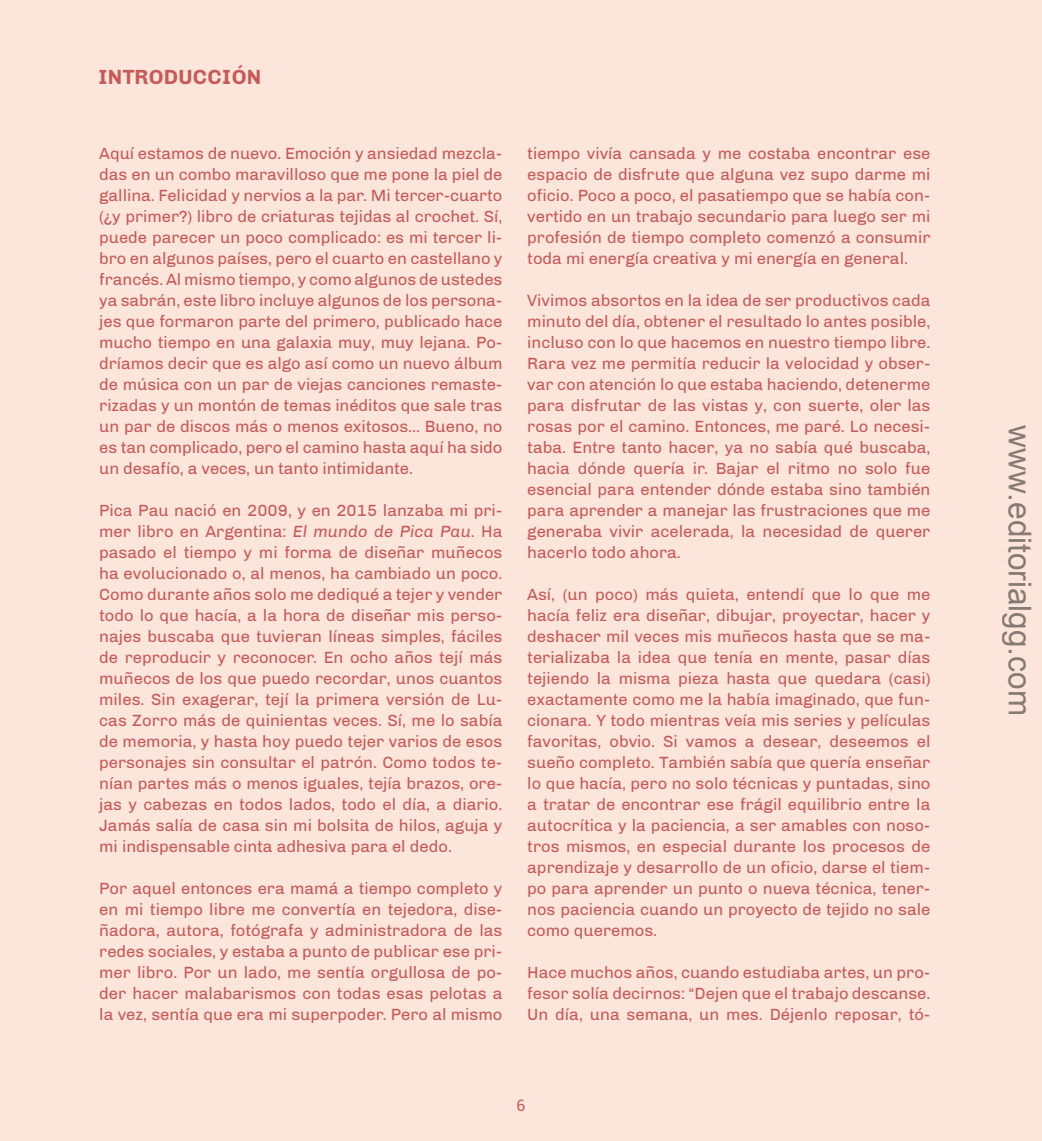
<style>
.page{position:relative;width:1042px;height:1141px;background:#fce5db}
.page>*{position:absolute;margin:0;border:0;box-sizing:border-box;transform-origin:0 0}
.t1{font:31.5px "Arial";color:rgb(0 0 0/.47)}
.t2{font:700 21px "Chivo";letter-spacing:.01em;color:#c75957}
.t3{font:16.62px/21px "Chivo";color:#c75957;text-align:justify}
.t4{font:15.75px "Roboto";color:#c75957}
.s1{font-style:italic}
</style>
<div class="page">
<p class="t2" style="left:98px;top:65px;width:165px">INTRODUCCIÓN</p>
<p class="t3" style="left:99px;top:143px;width:405px">Aquí estamos de nuevo. Emoción y ansiedad mezcla&shy;das en un combo maravilloso que me pone la piel de gallina. Felicidad y nervios a la par. Mi tercer-cuarto (¿y primer?) libro de criaturas tejidas al crochet. Sí, puede parecer un poco complicado: es mi tercer li&shy;bro en algunos países, pero el cuarto en castellano y francés. Al mismo tiempo, y como algunos de ustedes ya sabrán, este libro incluye algunos de los persona&shy;jes que formaron parte del primero, publicado hace mucho tiempo en una galaxia muy, muy lejana. Po&shy;dríamos decir que es algo así como un nuevo álbum de música con un par de viejas canciones remaste&shy;rizadas y un montón de temas inéditos que sale tras un par de discos más o menos exitosos... Bueno, no es tan complicado, pero el camino hasta aquí ha sido un desafío, a veces, un tanto intimidante.</p>
<p class="t3" style="left:99px;top:500px;width:405px">Pica Pau nació en 2009, y en 2015 lanzaba mi pri&shy;mer libro en Argentina: <span class="s1">El mundo de Pica Pau</span>. Ha pasado el tiempo y mi forma de diseñar muñecos ha evolucionado o, al menos, ha cambiado un poco.<br>Como durante años solo me dediqué a tejer y vender todo lo que hacía, a la hora de diseñar mis perso&shy;najes buscaba que tuvieran líneas simples, fáciles de reproducir y reconocer. En ocho años tejí más muñecos de los que puedo recordar, unos cuantos miles. Sin exagerar, tejí la primera versión de Lu&shy;cas Zorro más de quinientas veces. Sí, me lo sabía de memoria, y hasta hoy puedo tejer varios de esos personajes sin consultar el patrón. Como todos te&shy;nían partes más o menos iguales, tejía brazos, ore&shy;jas y cabezas en todos lados, todo el día, a diario.<br>Jamás salía de casa sin mi bolsita de hilos, aguja y mi indispensable cinta adhesiva para el dedo.</p>
<p class="t3" style="left:99px;top:878px;width:405px">Por aquel entonces era mamá a tiempo completo y en mi tiempo libre me convertía en tejedora, dise&shy;ñadora, autora, fotógrafa y administradora de las redes sociales, y estaba a punto de publicar ese pri&shy;mer libro. Por un lado, me sentía orgullosa de po&shy;der hacer malabarismos con todas esas pelotas a la vez, sentía que era mi superpoder. Pero al mismo</p>
<p class="t3" style="left:527px;top:143px;width:405px">tiempo vivía cansada y me costaba encontrar ese espacio de disfrute que alguna vez supo darme mi oficio. Poco a poco, el pasatiempo que se había con&shy;vertido en un trabajo secundario para luego ser mi profesión de tiempo completo comenzó a consumir toda mi energía creativa y mi energía en general.</p>
<p class="t3" style="left:527px;top:290px;width:405px">Vivimos absortos en la idea de ser productivos cada minuto del día, obtener el resultado lo antes posible, incluso con lo que hacemos en nuestro tiempo libre.<br>Rara vez me permitía reducir la velocidad y obser&shy;var con atención lo que estaba haciendo, detenerme para disfrutar de las vistas y, con suerte, oler las rosas por el camino. Entonces, me paré. Lo necesi&shy;taba. Entre tanto hacer, ya no sabía qué buscaba, hacia dónde quería ir. Bajar el ritmo no solo fue esencial para entender dónde estaba sino también para aprender a manejar las frustraciones que me generaba vivir acelerada, la necesidad de querer hacerlo todo ahora.</p>
<p class="t3" style="left:527px;top:584px;width:405px">Así, (un poco) más quieta, entendí que lo que me hacía feliz era diseñar, dibujar, proyectar, hacer y deshacer mil veces mis muñecos hasta que se ma&shy;terializaba la idea que tenía en mente, pasar días tejiendo la misma pieza hasta que quedara (casi) exactamente como me la había imaginado, que fun&shy;cionara. Y todo mientras veía mis series y películas favoritas, obvio. Si vamos a desear, deseemos el sueño completo. También sabía que quería enseñar lo que hacía, pero no solo técnicas y puntadas, sino a tratar de encontrar ese frágil equilibrio entre la autocrítica y la paciencia, a ser amables con noso&shy;tros mismos, en especial durante los procesos de aprendizaje y desarrollo de un oficio, darse el tiem&shy;po para aprender un punto o nueva técnica, tener&shy;nos paciencia cuando un proyecto de tejido no sale como queremos.</p>
<p class="t3" style="left:527px;top:962px;width:405px">Hace muchos años, cuando estudiaba artes, un pro&shy;fesor solía decirnos: “Dejen que el trabajo descanse.<br>Un día, una semana, un mes. Déjenlo reposar, tó-</p>
<p class="t4" style="left:516px;top:1095px;width:10px">6</p>
<h1 class="t1" style="left:1040px;top:425px;width:292px;rotate:90deg">www.editorialgg.com</h1>
</div>
